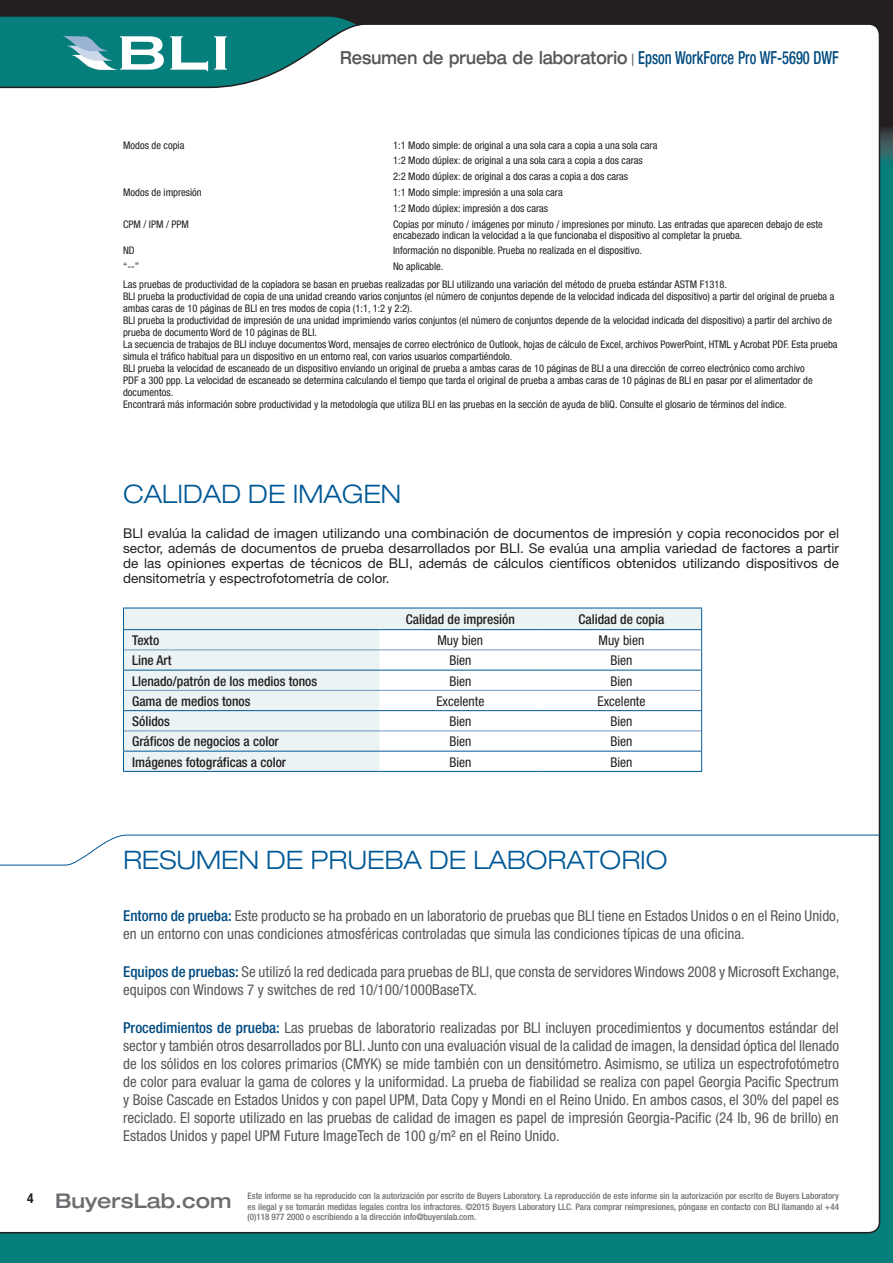
<style>
.page{position:relative;width:893px;height:1263px;background:#067e7b}
.page>*{position:absolute;margin:0;border:0;box-sizing:border-box;transform-origin:0 0}
.t1{font:300 expanded 25.5px "Helvetica Neue";color:#005996}
.t2{font:500 expanded 20.25px "Helvetica Neue";color:#6c6d70}
.t3{font:500 expanded 18px "Helvetica Neue";color:#57585a;scale:.8 1}
.t4{font:condensed 15px/18px "Helvetica Neue";color:#57585a}
.t5{font:13.5px/15px "Helvetica Neue";color:#231f20;text-align:justify}
.t6{font:500 condensed 13.5px "Helvetica Neue";color:#231f20}
.t7{font:condensed 13.5px "Helvetica Neue";color:#231f20}
.t8{font:condensed 10.5px/12px "Helvetica Neue";color:#231f20}
.t9{font:500 condensed 9px/10.5px "Helvetica Neue";color:#6c6d70;text-align:justify}
.s1{font-stretch:condensed;color:#004a7f}
.s2{font-weight:500;color:#004a7f}
</style>
<div class="page">
<svg style="left:0;top:0;width:893px;height:125px;fill:#231f20"></svg>
<svg style="left:881px;top:125px;width:12px;height:36px"></svg>
<div style="left:0;top:23px;width:881px;height:1211px;background:#fff"></div>
<svg style="left:61px;top:36px;width:103px;height:34px"></svg>
<svg style="left:170px;top:36px;width:38px;height:35px"></svg>
<svg style="left:214px;top:36px;width:13px;height:34px"></svg>
<svg style="left:124px;top:609px;width:577px;height:162px;fill:#ebf3f4"></svg>
<hr style="left:123px;top:608px;width:256px;height:1px;background:#005996">
<hr style="left:379px;top:608px;width:162px;height:1px;background:#005996">
<hr style="left:541px;top:608px;width:161px;height:1px;background:#005996">
<hr style="left:379px;top:629px;width:162px;height:1px;background:#005996">
<hr style="left:541px;top:629px;width:161px;height:1px;background:#005996">
<hr style="left:123px;top:670px;width:256px;height:1px;background:#005996">
<hr style="left:379px;top:670px;width:162px;height:1px;background:#005996">
<hr style="left:541px;top:670px;width:161px;height:1px;background:#005996">
<hr style="left:123px;top:710px;width:256px;height:1px;background:#005996">
<hr style="left:379px;top:710px;width:162px;height:1px;background:#005996">
<hr style="left:541px;top:710px;width:161px;height:1px;background:#005996">
<hr style="left:123px;top:751px;width:256px;height:1px;background:#005996">
<svg style="left:123px;top:608px;width:1px;height:163px"></svg>
<hr style="left:379px;top:751px;width:162px;height:1px;background:#005996">
<hr style="left:541px;top:751px;width:161px;height:1px;background:#005996">
<svg style="left:701px;top:608px;width:1px;height:163px"></svg>
<hr style="left:123px;top:771px;width:256px;height:1px;background:#005996">
<hr style="left:379px;top:771px;width:162px;height:1px;background:#005996">
<hr style="left:541px;top:771px;width:161px;height:1px;background:#005996">
<hr style="left:124px;top:649px;width:255px;height:1px;background:#7096c2">
<hr style="left:379px;top:649px;width:162px;height:1px;background:#7096c2">
<hr style="left:541px;top:649px;width:160px;height:1px;background:#7096c2">
<hr style="left:124px;top:690px;width:255px;height:1px;background:#7096c2">
<hr style="left:379px;top:690px;width:162px;height:1px;background:#7096c2">
<hr style="left:541px;top:690px;width:160px;height:1px;background:#7096c2">
<hr style="left:124px;top:730px;width:255px;height:1px;background:#7096c2">
<hr style="left:379px;top:730px;width:162px;height:1px;background:#7096c2">
<hr style="left:541px;top:730px;width:160px;height:1px;background:#7096c2">
<hr style="left:123px;top:629px;width:256px;height:1px;background:#005996">
<div style="left:0;top:834px;width:880px;height:32px;background:#fff"></div>
<svg style="left:632px;top:53px;width:1px;height:13px"></svg>
<h3 class="t3" style="left:340px;top:47px;width:625px">Resumen de prueba de laboratorio <span class="s1">Epson WorkForce Pro WF-5690 DWF</span></h3>
<p class="t8" style="left:123px;top:139px;width:63px">Modos de copia</p>
<p class="t8" style="left:393px;top:137px;width:266px;line-height:15.9px">1:1 Modo simple: de original a una sola cara a copia a una sola cara<br>1:2 Modo dúplex: de original a una sola cara a copia a dos caras<br>2:2 Modo dúplex: de original a dos caras a copia a dos caras</p>
<p class="t8" style="left:123px;top:186px;width:80px">Modos de impresión</p>
<p class="t8" style="left:393px;top:184px;width:171px;line-height:15.9px">1:1 Modo simple: impresión a una sola cara<br>1:2 Modo dúplex: impresión a dos caras</p>
<p class="t8" style="left:123px;top:218px;width:67px">CPM / IPM / PPM</p>
<p class="t8" style="left:393px;top:219px;width:431px;line-height:10.5px">Copias por minuto / imágenes por minuto / impresiones por minuto. Las entradas que aparecen debajo de este encabezado indican la velocidad a la que funcionaba el dispositivo al completar la prueba.</p>
<p class="t8" style="left:123px;top:245px;width:13px">ND</p>
<p class="t8" style="left:393px;top:245px;width:250px">Información no disponible. Prueba no realizada en el dispositivo.</p>
<p class="t8" style="left:123px;top:261px;width:17px">“--”</p>
<p class="t8" style="left:123px;top:258px;width:605px;line-height:17.4px;text-indent:270px">No aplicable.<br>Las pruebas de productividad de la copiadora se basan en pruebas realizadas por BLI utilizando una variación del método de prueba estándar ASTM F1318.</p>
<p class="t8" style="left:123px;top:290px;width:716px">BLI prueba la productividad de copia de una unidad creando varios conjuntos (el número de conjuntos depende de la velocidad indicada del dispositivo) a partir del original de prueba a ambas caras de 10 páginas de BLI en tres modos de copia (1:1, 1:2 y 2:2).<br>BLI prueba la productividad de impresión de una unidad imprimiendo varios conjuntos (el número de conjuntos depende de la velocidad indicada del dispositivo) a partir del archivo de prueba de documento Word de 10 páginas de BLI.<br>La secuencia de trabajos de BLI incluye documentos Word, mensajes de correo electrónico de Outlook, hojas de cálculo de Excel, archivos PowerPoint, HTML y Acrobat PDF. Esta prueba simula el tráfico habitual para un dispositivo en un entorno real, con varios usuarios compartiéndolo.<br>BLI prueba la velocidad de escaneado de un dispositivo enviando un original de prueba a ambas caras de 10 páginas de BLI a una dirección de correo electrónico como archivo<br>PDF a 300 ppp. La velocidad de escaneado se determina calculando el tiempo que tarda el original de prueba a ambas caras de 10 páginas de BLI en pasar por el alimentador de documentos.<br>Encontrará más información sobre productividad y la metodología que utiliza BLI en las pruebas en la sección de ayuda de bliQ. Consulte el glosario de términos del índice.</p>
<h1 class="t1" style="left:123px;top:479px;width:280px">CALIDAD DE IMAGEN</h1>
<p class="t5" style="left:123px;top:526px;width:717px">BLI evalúa la calidad de imagen utilizando una combinación de documentos de impresión y copia reconocidos por el sector, además de documentos de prueba desarrollados por BLI. Se evalúa una amplia variedad de factores a partir de las opiniones expertas de técnicos de BLI, además de cálculos científicos obtenidos utilizando dispositivos de densitometría y espectrofotometría de color.</p>
<p class="t6" style="left:406px;top:611px;width:111px">Calidad de impresión</p>
<p class="t6" style="left:579px;top:611px;width:87px">Calidad de copia</p>
<p class="t6" style="left:132px;top:632px;width:29px">Texto</p>
<p class="t7" style="left:437px;top:632px;width:47px">Muy bien</p>
<p class="t7" style="left:599px;top:632px;width:47px">Muy bien</p>
<p class="t6" style="left:132px;top:652px;width:41px">Line Art</p>
<p class="t7" style="left:449px;top:653px;width:24px">Bien</p>
<p class="t7" style="left:610px;top:653px;width:24px">Bien</p>
<p class="t6" style="left:132px;top:673px;width:187px">Llenado/patrón de los medios tonos</p>
<p class="t7" style="left:449px;top:673px;width:24px">Bien</p>
<p class="t7" style="left:610px;top:673px;width:24px">Bien</p>
<p class="t6" style="left:132px;top:693px;width:120px">Gama de medios tonos</p>
<p class="t7" style="left:436px;top:693px;width:49px">Excelente</p>
<p class="t7" style="left:597px;top:693px;width:49px">Excelente</p>
<p class="t6" style="left:132px;top:713px;width:39px">Sólidos</p>
<p class="t7" style="left:449px;top:713px;width:24px">Bien</p>
<p class="t7" style="left:610px;top:713px;width:24px">Bien</p>
<p class="t6" style="left:132px;top:733px;width:148px">Gráficos de negocios a color</p>
<p class="t7" style="left:449px;top:734px;width:24px">Bien</p>
<p class="t7" style="left:610px;top:734px;width:24px">Bien</p>
<p class="t6" style="left:132px;top:754px;width:156px">Imágenes fotográficas a color</p>
<p class="t7" style="left:449px;top:754px;width:24px">Bien</p>
<p class="t7" style="left:610px;top:754px;width:24px">Bien</p>
<h1 class="t1" style="left:123px;top:844px;width:546px">RESUMEN DE PRUEBA DE LABORATORIO</h1>
<p class="t4" style="left:123px;top:906px;width:718px"><span class="s2">Entorno de prueba:</span> Este producto se ha probado en un laboratorio de pruebas que BLI tiene en Estados Unidos o en el Reino Unido, en un entorno con unas condiciones atmosféricas controladas que simula las condiciones típicas de una oficina.</p>
<h3 class="t4" style="left:123px;top:963px;width:718px"><span class="s2">Equipos de pruebas:</span> Se utilizó la red dedicada para pruebas de BLI, que consta de servidores Windows 2008 y Microsoft Exchange, equipos con Windows 7 y switches de red 10/100/1000BaseTX.</h3>
<p class="t4" style="left:123px;top:1019px;width:717px;text-align:justify"><span class="s2">Procedimientos de prueba:</span> Las pruebas de laboratorio realizadas por BLI incluyen procedimientos y documentos estándar del sector y también otros desarrollados por BLI. Junto con una evaluación visual de la calidad de imagen, la densidad óptica del llenado de los sólidos en los colores primarios (CMYK) se mide también con un densitómetro. Asimismo, se utiliza un espectrofotómetro de color para evaluar la gama de colores y la uniformidad. La prueba de fiabilidad se realiza con papel Georgia Pacific Spectrum y Boise Cascade en Estados Unidos y con papel UPM, Data Copy y Mondi en el Reino Unido. En ambos casos, el 30% del papel es reciclado. El soporte utilizado en las pruebas de calidad de imagen es papel de impresión Georgia-Pacific (24 lb, 96 de brillo) en Estados Unidos y papel UPM Future ImageTech de 100 g/m² en el Reino Unido.</p>
<h2 class="t2" style="left:27px;top:1188px;width:206px"><sup>4</sup> BuyersLab.com</h2>
<p class="t9" style="left:248px;top:1191px;width:593px">Este informe se ha reproducido con la autorización por escrito de Buyers Laboratory. La reproducción de este informe sin la autorización por escrito de Buyers Laboratory es ilegal y se tomarán medidas legales contra los infractores. ©2015 Buyers Laboratory LLC. Para comprar reimpresiones, póngase en contacto con BLI llamando al +44 (0)118 977 2000 o escribiendo a la dirección info@buyerslab.com.</p>
</div>
